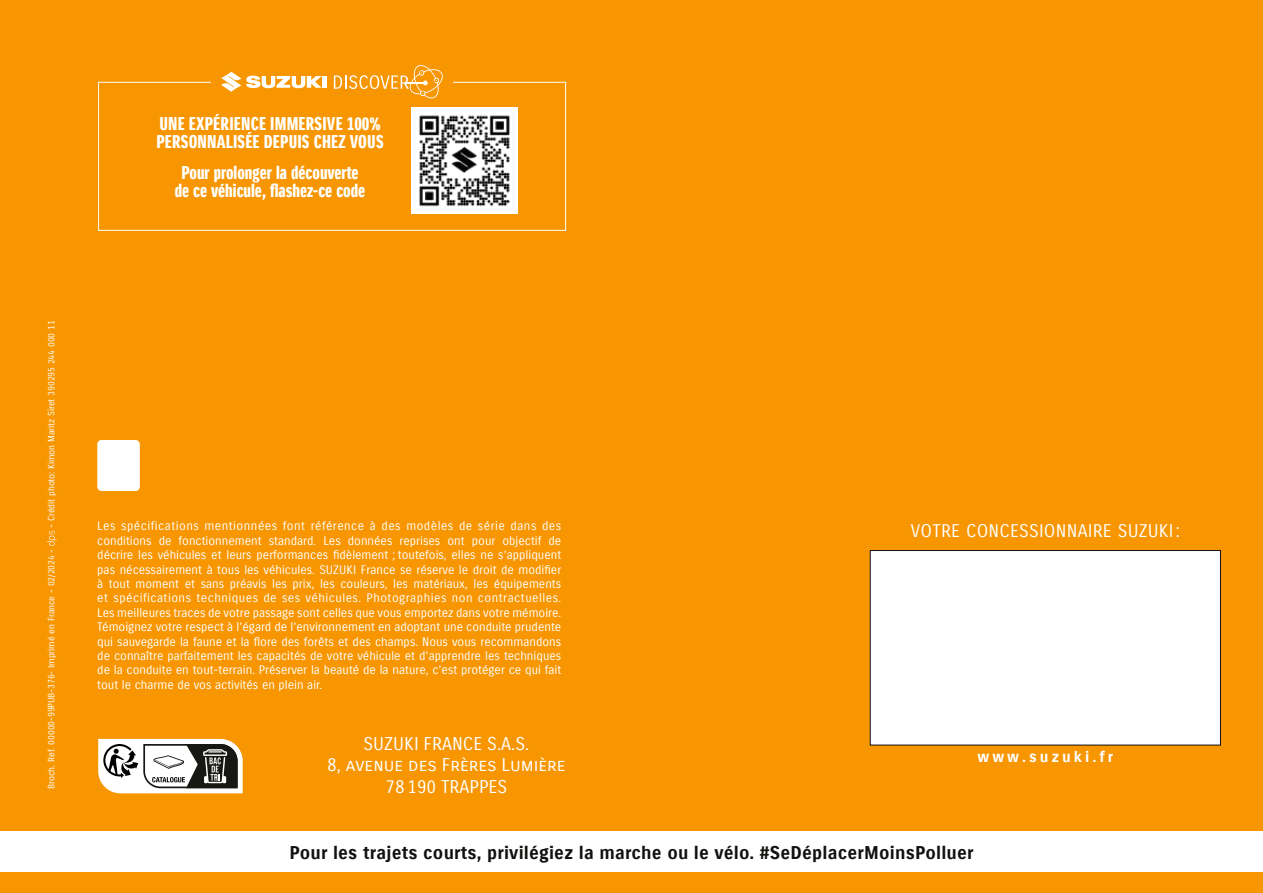
<style>
.page{position:relative;width:1263px;height:893px;background:#f79600}
.page>*{position:absolute;margin:0;border:0;box-sizing:border-box;transform-origin:0 0}
.t1{font:18px/18px "Suzuki PRO Headline";letter-spacing:.005em;color:#fff}
.t2{font:18px "Suzuki PRO Bold";letter-spacing:.01em;color:#11110f}
.t3{font:18px/21.6px "Suzuki PRO Regular";color:#fff;text-align:center}
.t4{font:17.85px "Suzuki PRO Regular";letter-spacing:.01em;color:#fff}
.t5{font:15.15px "Suzuki PRO Bold";letter-spacing:.2em;color:#fff}
.t6{font:12px/14.4px "Suzuki PRO Regular";color:#fff;text-align:justify}
.t7{font:9px "Suzuki PRO Regular";letter-spacing:-.01em;color:#fff}
</style>
<div class="page">
<svg style="left:47px;top:531px;width:10px;height:15px"></svg>
<div style="left:870px;top:550px;width:350px;height:195px;background:#fff"></div>
<div style="left:870px;top:550px;width:351px;height:195px;border:1px solid #11110f"></div>
<div style="left:97px;top:440px;width:43px;height:51px;background:#fff;border-radius:4px"></div>
<div style="left:0;top:831px;width:1263px;height:41px;background:#fff"></div>
<svg style="left:98px;top:739px;width:145px;height:54px;background:#b4b1ac"></svg>
<div style="left:98px;top:82px;width:468px;height:149px;border:1px solid #fff"></div>
<img style="left:412px;top:107px;width:106px;height:106px">
<div style="left:211px;top:64px;width:242px;height:36px;background:#f79600"></div>
<hr style="left:323px;top:76px;width:4px;height:12px;background:#fff">
<svg style="left:221px;top:72px;width:101px;height:20px"></svg>
<svg style="left:334px;top:65px;width:109px;height:33px"></svg>
<h1 class="t1" style="left:156px;top:115px;width:229px">UNE EXPÉRIENCE IMMERSIVE 100%<br>PERSONNALISÉE DEPUIS CHEZ VOUS</h1>
<h1 class="t1" style="left:175px;top:163px;width:192px;text-align:center">Pour prolonger la découverte de ce véhicule, flashez-ce code</h1>
<p class="t7" style="left:46px;top:528px;width:209px;rotate:-90deg">- Crédit photo: Kimon Maritz Siret 390295 244 000 11</p>
<p class="t7" style="left:46px;top:789px;width:242px;rotate:-90deg">Broch. Ref. 00000-99PUB-376- Imprimé en France - 02/2024 -</p>
<p class="t6" style="left:97px;top:519px;width:466px">Les spécifications mentionnées font référence à des modèles de série dans des conditions de fonctionnement standard. Les données reprises ont pour objectif de décrire les véhicules et leurs performances fidèlement ; toutefois, elles ne s’appliquent pas nécessairement à tous les véhicules. SUZUKI France se réserve le droit de modifier à tout moment et sans préavis les prix, les couleurs, les matériaux, les équipements et spécifications techniques de ses véhicules. Photographies non contractuelles.<br>Les meilleures traces de votre passage sont celles que vous emportez dans votre mémoire.<br>Témoignez votre respect à l’égard de l’environnement en adoptant une conduite prudente qui sauvegarde la faune et la flore des forêts et des champs. Nous vous recommandons de connaître parfaitement les capacités de votre véhicule et d’apprendre les techniques de la conduite en tout-terrain. Préserver la beauté de la nature, c’est protéger ce qui fait tout le charme de vos activités en plein air.</p>
<h1 class="t3" style="left:327px;top:733px;width:240px">SUZUKI FRANCE S.A.S.<br>8, avenue des Frères Lumière<br>78190 TRAPPES</h1>
<h2 class="t4" style="left:911px;top:520px;width:271px">VOTRE CONCESSIONNAIRE SUZUKI:</h2>
<p class="t5" style="left:977px;top:748px;width:137px">www.suzuki.fr</p>
<h1 class="t2" style="left:289px;top:841px;width:685px">Pour les trajets courts, privilégiez la marche ou le vélo. #SeDéplacerMoinsPolluer</h1>
</div>
